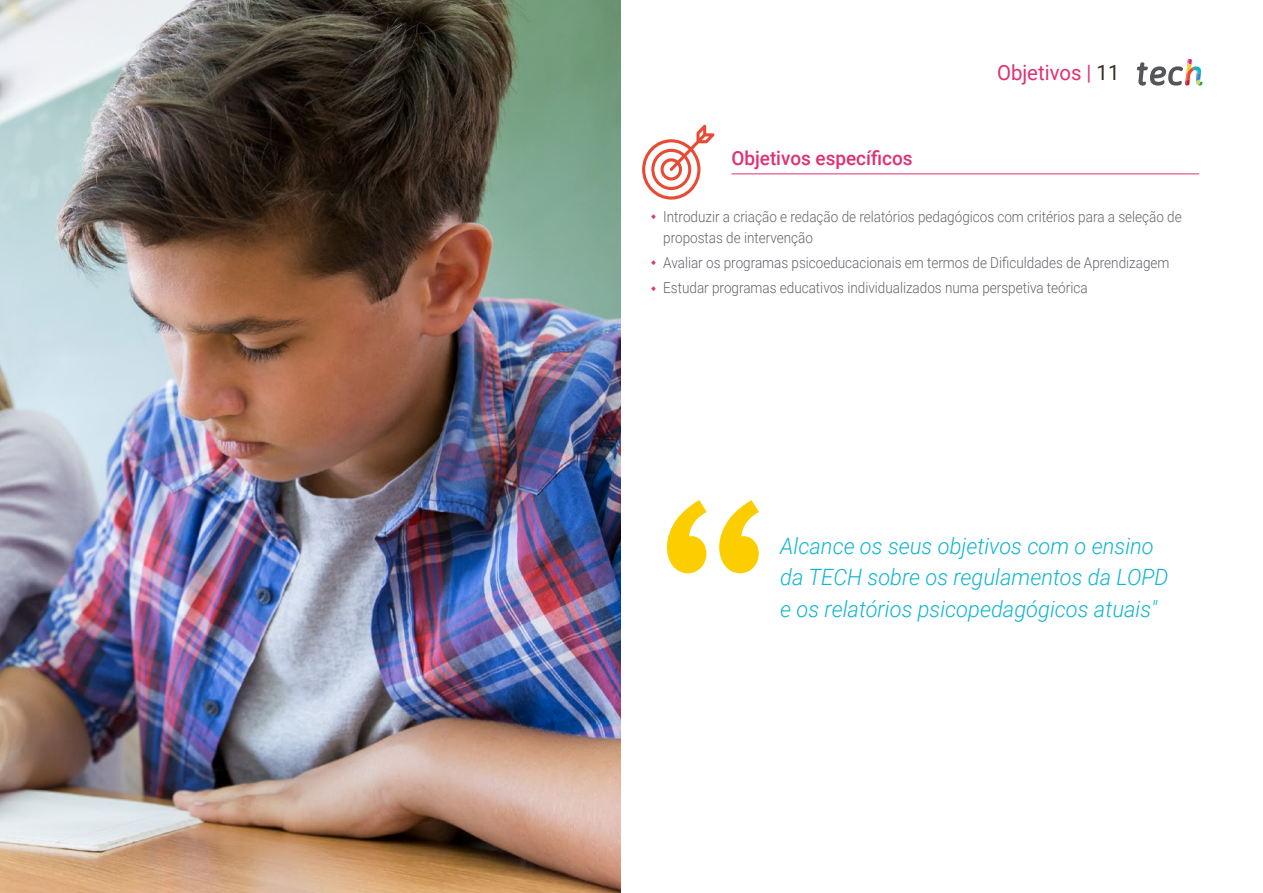
<style>
.page{position:relative;width:1263px;height:893px;background:#fff}
.page>*{position:absolute;margin:0;border:0;box-sizing:border-box;transform-origin:0 0}
.t1{font:italic 300 22.5px/31.5px "Roboto";color:#0fb6cf}
.t2{font:21px "Roboto";color:#e03073}
.t3{font:500 19.5px "Roboto";color:#df3174}
.t4{font:300 15px/21px "Roboto";color:#61646a;scale:.9 1}
.s1{color:#312e20}
</style>
<div class="page">
<svg style="left:1137px;top:59px;width:65px;height:27px"></svg>
<hr style="left:731px;top:174px;width:468px;height:1px;background:#df3174">
<svg style="left:642px;top:125px;width:72px;height:75px"></svg>
<img style="left:0;top:0;width:621px;height:893px">
<svg style="left:667px;top:500px;width:92px;height:73px"></svg>
<h3 class="t3" style="left:731px;top:144px;width:183px">Objetivos específicos</h3>
<h2 class="t2" style="left:997px;top:57px;width:124px">Objetivos | <span class="s1">11</span></h2>
<p class="t4" style="left:663px;top:205px;width:577px">Introduzir a criação e redação de relatórios pedagógicos com critérios para a seleção de propostas de intervenção</p>
<p class="t4" style="left:663px;top:249px;width:564px;line-height:25.2px">Avaliar os programas psicoeducacionais em termos de Dificuldades de Aprendizagem<br>Estudar programas educativos individualizados numa perspetiva teórica</p>
<h1 class="t1" style="left:780px;top:529px;width:390px">Alcance os seus objetivos com o ensino da TECH sobre os regulamentos da LOPD e os relatórios psicopedagógicos atuais"</h1>
</div>
